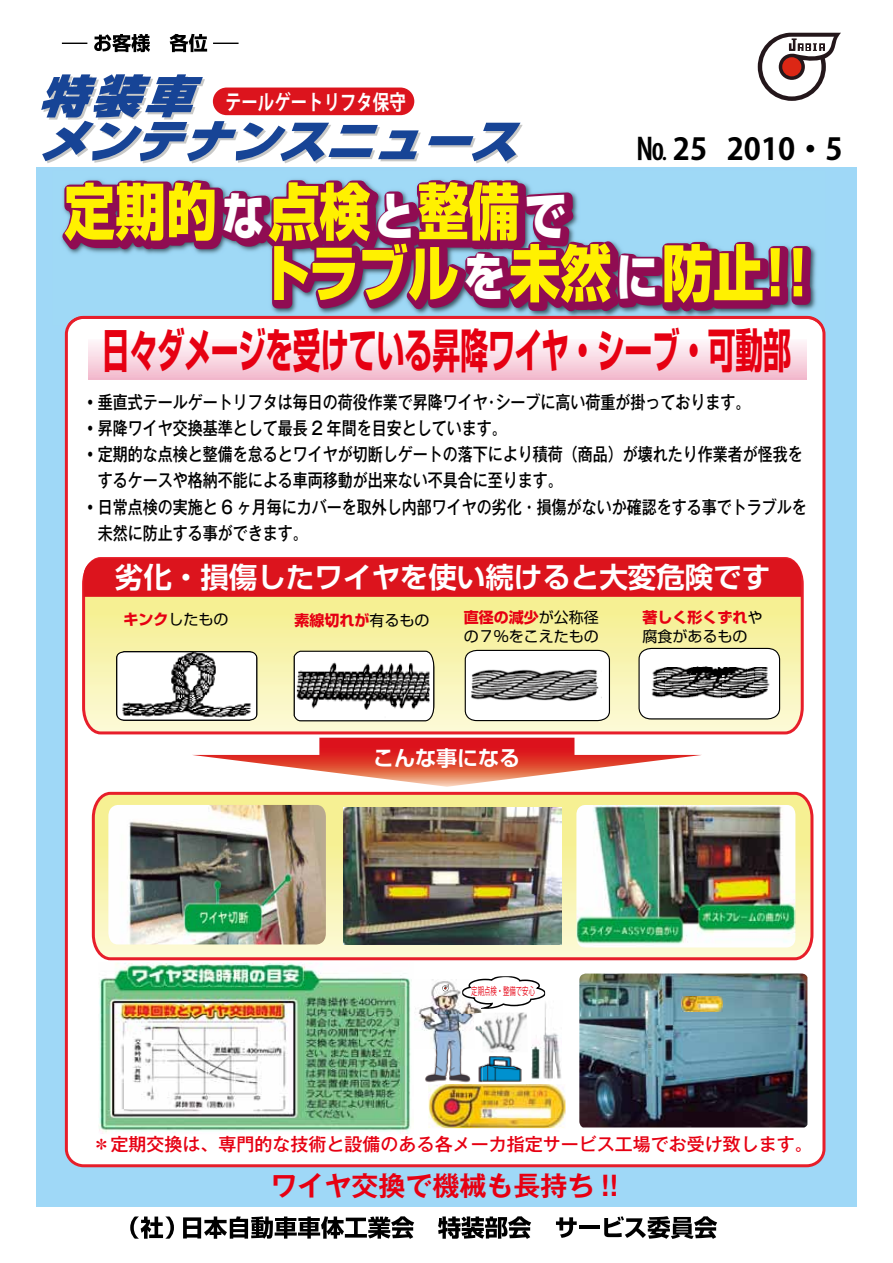
<style>
.page{position:relative;width:893px;height:1263px;background:#fff}
.page>*{position:absolute;margin:0;border:0;box-sizing:border-box;transform-origin:0 0}
.t1{font:61.2px/61.5px "Shin Go Pro Heavy 90 pv RKSJ H";color:#fff100;scale:.83 1}
.t2{font:46.5px "Shin Go Pro Bold 90 pv RKSJ H";letter-spacing:-.005em;color:#e60012;scale:.6 1}
.t3{font:30px "Koz Go Pro Bold 90 pv RKSJ H";color:#000}
.t4{font:28.5px "Shin Go Pro De Bold 90 pv RKSJ H";color:#fff}
.t5{font:27px "Gothic MB101 Pro De Bold 90 pv RKSJ H";color:#e60012}
.t6{font:21px "Koz Go Pro Bold 90 pv RKSJ H";color:#fff;scale:.78 1}
.t7{font:21px "Shin Go Pro De Bold 90 pv RKSJ H";color:#fff}
.t8{font:18px/26.2px "Gothic MB101 Pro Medium 90 pv RKSJ H";color:#000;scale:.83 1}
.t9{font:18px "Gothic MB101 Pro Medium 90 pv RKSJ H";color:#e60012}
.t10{font:15px "Shin Go Pro Bold 90 pv RKSJ H";color:#e60012}
.t11{font:15px "Shin Go Pro Regular 90 pv RKSJ H";color:#000}
.t12{font:10.8px "Koz Go Pro Regular 90 pv RKSJ H";color:#e60012;scale:.59 1}
.s1{font-size:50.4px;color:#fff}
.s2{color:#fff}
.s3{font-family:"Shin Go Pro Bold 90 pv RKSJ H";color:#e60012}
.s4{font-family:"Shin Go Pro Regular 90 pv RKSJ H";color:#000}
</style>
<div class="page">
<img style="left:36px;top:32px;width:821px;height:1207px">
<p class="t6" style="left:225px;top:88px;width:233px">テールゲートリフタ保守</p>
<h3 class="t3" style="left:636px;top:130px;width:208px">№ 25 2010・5</h3>
<h1 class="t1" style="left:64px;top:175px;width:916px">定期的<span class="s1">な</span>点検<span class="s1">と</span>整備<span class="s1">で<br></span><span class="s2">　　　　</span>トラブル<span class="s1">を</span>未然<span class="s1">に</span>防止！！</h1>
<h2 class="t2" style="left:102px;top:314px;width:1150px">日々ダメージを受けている昇降ワイヤ・シーブ・可動部</h2>
<p class="t8" style="left:83px;top:386px;width:806px">•垂直式テールゲートリフタは毎日の荷役作業で昇降ワイヤ･シーブに高い荷重が掛っております。</p>
<p class="t8" style="left:83px;top:413px;width:512px">•昇降ワイヤ交換基準として最長 2 年間を目安としています。</p>
<p class="t8" style="left:98px;top:439px;width:851px;text-indent:-15px">•定期的な点検と整備を怠るとワイヤが切断しゲートの落下により積荷（商品）が壊れたり作業者が怪我をするケースや格納不能による車両移動が出来ない不具合に至ります。</p>
<p class="t8" style="left:98px;top:491px;width:856px;text-indent:-15px">•日常点検の実施と 6 ヶ月毎にカバーを取外し内部ワイヤの劣化・損傷がないか確認をする事でトラブルを未然に防止する事ができます。</p>
<h3 class="t4" style="left:115px;top:554px;width:657px">劣化・損傷したワイヤを使い続けると大変危険です</h3>
<p class="t11" style="left:123px;top:607px;width:106px"><span class="s3">キンク</span>したもの</p>
<p class="t10" style="left:294px;top:608px;width:136px">素線切れが<span class="s4">有るもの</span></p>
<p class="t10" style="left:464px;top:605px;width:136px">直径の減少<span class="s4">が公称径</span></p>
<p class="t11" style="left:464px;top:624px;width:136px">の７％をこえたもの</p>
<p class="t10" style="left:642px;top:605px;width:121px">著しく形くずれ<span class="s4">や</span></p>
<p class="t11" style="left:642px;top:624px;width:106px">腐食があるもの</p>
<p class="t7" style="left:373px;top:741px;width:148px">こんな事になる</p>
<p class="t12" style="left:471px;top:983px;width:110px">定期点検・整備で安心</p>
<p class="t9" style="left:93px;top:1129px;width:721px">＊定期交換は、専門的な技術と設備のある各メーカ指定サービス工場でお受け致します。</p>
<h3 class="t5" style="left:270px;top:1163px;width:349px">ワイヤ交換で機械も長持ち !!</h3>
</div>
